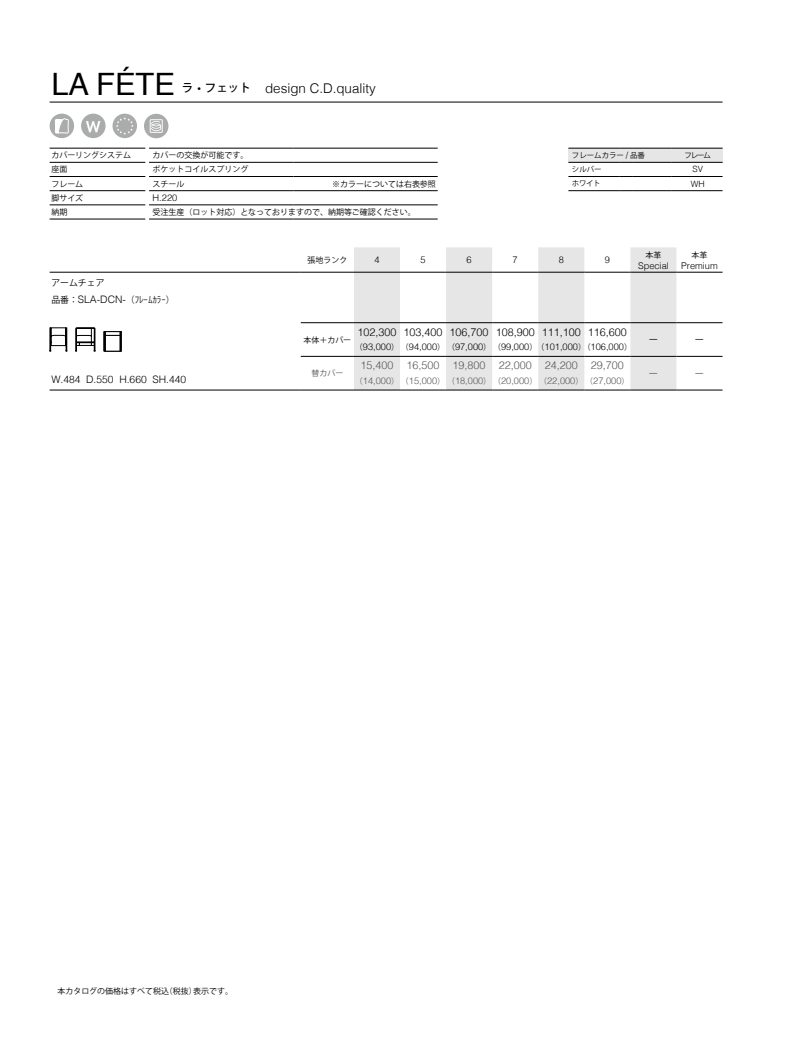
<style>
.page{position:relative;width:801px;height:1042px;background:#fff}
.page>*{position:absolute;margin:0;border:0;box-sizing:border-box;transform-origin:0 0}
.t1{font:30.88px "Helvetica";color:#000}
.t2{font:300 13.38px "Helvetica";color:#000}
.t3{font:300 10.75px "Helvetica";color:#000}
.t4{font:300 10.75px "Helvetica";color:#595757}
.t5{font:300 10.25px "Helvetica";color:#000}
.t6{font:300 9.25px "Helvetica";color:#000}
.t7{font:300 9.25px "Helvetica";color:#595757}
.t8{font:9.25px "Koz Go Pro";color:#000}
.t9{font:9.25px "Koz Go Pro";color:#595757}
.t10{font:8.88px/16.9px "Koz Go Pro";color:#000}
.t11{font:300 8.62px "Helvetica";color:#000}
.t12{font:8px "Koz Go Pro";color:#000}
.t13{font:8px "Koz Go Pro";color:#595757}
.t14{font:7.5px "Koz Go Pro";color:#000}
.s1{font-family:"Koz Go Pro";font-weight:500;font-size:11.5px}
.s2{font-family:"Helvetica";font-weight:300;font-size:8.62px}
.s3{font-family:"Helvetica";font-weight:300;font-size:10.25px}
.s4{font-family:"Koz Go Pro";font-weight:400;font-size:8px}
</style>
<div class="page">
<hr style="left:50px;top:102px;width:672px;height:1px;background:#000">
<div style="left:568px;top:148px;width:103px;height:14px;background:#e6e6e6"></div>
<div style="left:671px;top:148px;width:51px;height:14px;background:#e6e6e6"></div>
<svg style="left:620px;top:148px;width:13px;height:1px"></svg>
<hr style="left:633px;top:148px;width:38px;height:1px;background:#000">
<hr style="left:671px;top:148px;width:51px;height:1px;background:#000">
<hr style="left:568px;top:148px;width:52px;height:1px;background:#000">
<hr style="left:568px;top:162px;width:52px;height:1px;background:#000">
<svg style="left:620px;top:162px;width:13px;height:1px"></svg>
<hr style="left:633px;top:162px;width:38px;height:1px;background:#000">
<hr style="left:671px;top:162px;width:51px;height:1px;background:#000">
<hr style="left:50px;top:148px;width:95px;height:1px;background:#000">
<hr style="left:50px;top:162px;width:95px;height:1px;background:#000">
<hr style="left:50px;top:176px;width:95px;height:1px;background:#000">
<hr style="left:149px;top:148px;width:144px;height:1px;background:#000">
<hr style="left:293px;top:148px;width:145px;height:1px;background:#000">
<hr style="left:149px;top:162px;width:144px;height:1px;background:#000">
<hr style="left:293px;top:162px;width:145px;height:1px;background:#000">
<hr style="left:149px;top:176px;width:144px;height:1px;background:#000">
<hr style="left:293px;top:176px;width:145px;height:1px;background:#000">
<hr style="left:50px;top:190px;width:95px;height:1px;background:#000">
<hr style="left:149px;top:190px;width:144px;height:1px;background:#000">
<hr style="left:293px;top:190px;width:145px;height:1px;background:#000">
<hr style="left:50px;top:205px;width:95px;height:1px;background:#000">
<hr style="left:149px;top:205px;width:144px;height:1px;background:#000">
<hr style="left:293px;top:205px;width:145px;height:1px;background:#000">
<hr style="left:50px;top:219px;width:95px;height:1px;background:#000">
<hr style="left:149px;top:219px;width:144px;height:1px;background:#000">
<hr style="left:293px;top:219px;width:145px;height:1px;background:#000">
<hr style="left:568px;top:176px;width:52px;height:1px;background:#000">
<svg style="left:620px;top:176px;width:13px;height:1px"></svg>
<hr style="left:633px;top:176px;width:38px;height:1px;background:#000">
<hr style="left:671px;top:176px;width:51px;height:1px;background:#000">
<hr style="left:568px;top:190px;width:52px;height:1px;background:#000">
<svg style="left:620px;top:190px;width:13px;height:1px"></svg>
<hr style="left:633px;top:190px;width:38px;height:1px;background:#000">
<hr style="left:671px;top:190px;width:51px;height:1px;background:#000">
<svg style="left:354px;top:247px;width:322px;height:143px;fill:#e6e6e6"></svg>
<hr style="left:301px;top:356px;width:53px;height:1px;background:#000">
<hr style="left:50px;top:390px;width:251px;height:1px;background:#000">
<hr style="left:301px;top:390px;width:53px;height:1px;background:#000">
<hr style="left:301px;top:322px;width:53px;height:1px;background:#000">
<hr style="left:50px;top:272px;width:251px;height:1px;background:#000">
<hr style="left:301px;top:272px;width:53px;height:1px;background:#000">
<hr style="left:354px;top:272px;width:46px;height:1px;background:#000">
<hr style="left:400px;top:272px;width:46px;height:1px;background:#000">
<hr style="left:446px;top:272px;width:46px;height:1px;background:#000">
<hr style="left:492px;top:272px;width:46px;height:1px;background:#000">
<hr style="left:538px;top:272px;width:46px;height:1px;background:#000">
<hr style="left:584px;top:272px;width:46px;height:1px;background:#000">
<hr style="left:630px;top:272px;width:46px;height:1px;background:#000">
<hr style="left:676px;top:272px;width:46px;height:1px;background:#000">
<hr style="left:354px;top:322px;width:46px;height:1px;background:#000">
<hr style="left:400px;top:322px;width:46px;height:1px;background:#000">
<hr style="left:446px;top:322px;width:46px;height:1px;background:#000">
<hr style="left:492px;top:322px;width:46px;height:1px;background:#000">
<hr style="left:538px;top:322px;width:46px;height:1px;background:#000">
<hr style="left:584px;top:322px;width:46px;height:1px;background:#000">
<hr style="left:630px;top:322px;width:46px;height:1px;background:#000">
<hr style="left:676px;top:322px;width:46px;height:1px;background:#000">
<hr style="left:354px;top:356px;width:46px;height:1px;background:#000">
<hr style="left:400px;top:356px;width:46px;height:1px;background:#000">
<hr style="left:446px;top:356px;width:46px;height:1px;background:#000">
<hr style="left:492px;top:356px;width:46px;height:1px;background:#000">
<hr style="left:538px;top:356px;width:46px;height:1px;background:#000">
<hr style="left:584px;top:356px;width:46px;height:1px;background:#000">
<hr style="left:630px;top:356px;width:46px;height:1px;background:#000">
<hr style="left:676px;top:356px;width:46px;height:1px;background:#000">
<hr style="left:354px;top:390px;width:46px;height:1px;background:#000">
<hr style="left:400px;top:390px;width:46px;height:1px;background:#000">
<hr style="left:446px;top:390px;width:46px;height:1px;background:#000">
<hr style="left:492px;top:390px;width:46px;height:1px;background:#000">
<hr style="left:538px;top:390px;width:46px;height:1px;background:#000">
<hr style="left:584px;top:390px;width:46px;height:1px;background:#000">
<hr style="left:630px;top:390px;width:46px;height:1px;background:#000">
<hr style="left:676px;top:390px;width:46px;height:1px;background:#000">
<svg style="left:104px;top:331px;width:17px;height:20px"></svg>
<div style="left:105px;top:331px;width:15px;height:4px;border:1px solid #000"></div>
<svg style="left:49px;top:327px;width:46px;height:24px"></svg>
<div style="left:50px;top:114px;width:24px;height:24px;background:#aaabab;border-radius:50%"></div>
<svg style="left:55px;top:115px;width:14px;height:18px"></svg>
<div style="left:81px;top:114px;width:25px;height:24px;background:#aaabab;border-radius:50%"></div>
<svg style="left:86px;top:121px;width:14px;height:11px"></svg>
<div style="left:112px;top:114px;width:25px;height:24px;background:#aaabab;border-radius:50%"></div>
<svg style="left:116px;top:117px;width:17px;height:18px"></svg>
<div style="left:144px;top:114px;width:24px;height:24px;background:#aaabab;border-radius:50%"></div>
<svg style="left:150px;top:119px;width:13px;height:14px"></svg>
<h1 class="t1" style="left:51px;top:71px;width:125px">LA FÉTE</h1>
<h2 class="t2" style="left:182px;top:82px;width:195px"><span class="s1">ラ・フェット</span> design C.D.quality</h2>
<p class="t12" style="left:51px;top:150px;width:81px">カバーリングシステム</p>
<p class="t12" style="left:153px;top:150px;width:97px">カバーの交換が可能です。</p>
<p class="t14" style="left:572px;top:150px;width:75px">フレームカラー <span class="s2">/</span> 品番</p>
<p class="t14" style="left:684px;top:150px;width:28px">フレーム</p>
<p class="t12" style="left:51px;top:164px;width:17px">座面</p>
<p class="t12" style="left:153px;top:164px;width:97px">ポケットコイルスプリング</p>
<p class="t14" style="left:572px;top:165px;width:31px">シルバー</p>
<p class="t11" style="left:692px;top:166px;width:12px">SV</p>
<p class="t12" style="left:51px;top:178px;width:33px">フレーム</p>
<p class="t12" style="left:153px;top:178px;width:33px">スチール</p>
<p class="t12" style="left:332px;top:178px;width:105px">※カラーについては右表参照</p>
<p class="t14" style="left:572px;top:179px;width:30px">ホワイト</p>
<p class="t11" style="left:691px;top:180px;width:15px">WH</p>
<p class="t12" style="left:51px;top:193px;width:33px">脚サイズ</p>
<p class="t6" style="left:153px;top:194px;width:26px">H.220</p>
<p class="t12" style="left:51px;top:207px;width:17px">納期</p>
<p class="t12" style="left:153px;top:207px;width:265px">受注生産（ロット対応）となっておりますので、納期等ご確認ください。</p>
<p class="t10" style="left:51px;top:275px;width:125px">アームチェア<br>品番：<span class="s3">SLA-DCN-</span>（ﾌﾚｰﾑｶﾗｰ）</p>
<p class="t12" style="left:307px;top:255px;width:41px">張地ランク</p>
<p class="t6" style="left:374px;top:256px;width:7px">4</p>
<p class="t6" style="left:420px;top:256px;width:7px">5</p>
<p class="t6" style="left:466px;top:256px;width:7px">6</p>
<p class="t6" style="left:513px;top:256px;width:7px">7</p>
<p class="t6" style="left:559px;top:256px;width:7px">8</p>
<p class="t6" style="left:605px;top:256px;width:7px">9</p>
<p class="t12" style="left:303px;top:334px;width:49px">本体＋カバー</p>
<h3 class="t3" style="left:357px;top:327px;width:271px">102,300 103,400 106,700 108,900 111,100 116,600</h3>
<p class="t6" style="left:355px;top:343px;width:279px"><span class="s4">（</span>93,000<span class="s4">）（</span>94,000<span class="s4">）（</span>97,000<span class="s4">）（</span>99,000<span class="s4">）（</span>101,000<span class="s4">）（</span>106,000<span class="s4">）</span></p>
<h3 class="t4" style="left:360px;top:361px;width:265px">15,400 16,500 19,800 22,000 24,200 29,700</h3>
<p class="t13" style="left:311px;top:368px;width:33px">替カバー</p>
<p class="t5" style="left:51px;top:375px;width:136px">W.484 D.550 H.660 SH.440</p>
<p class="t7" style="left:355px;top:377px;width:276px"><span class="s4">（</span>14,000<span class="s4">）（</span>15,000<span class="s4">）（</span>18,000<span class="s4">）（</span>20,000<span class="s4">）（</span>22,000<span class="s4">）（</span>27,000<span class="s4">）</span></p>
<p class="t12" style="left:645px;top:250px;width:17px">本革</p>
<p class="t6" style="left:638px;top:262px;width:32px">Special</p>
<p class="t12" style="left:691px;top:250px;width:17px">本革</p>
<p class="t6" style="left:681px;top:262px;width:38px">Premium</p>
<p class="t8" style="left:649px;top:334px;width:11px">ー</p>
<p class="t8" style="left:695px;top:334px;width:11px">ー</p>
<p class="t9" style="left:649px;top:367px;width:11px">ー</p>
<p class="t9" style="left:695px;top:367px;width:11px">ー</p>
<p class="t12" style="left:57px;top:985px;width:177px">本カタログの価格はすべて税込（税抜）表示です。</p>
</div>
